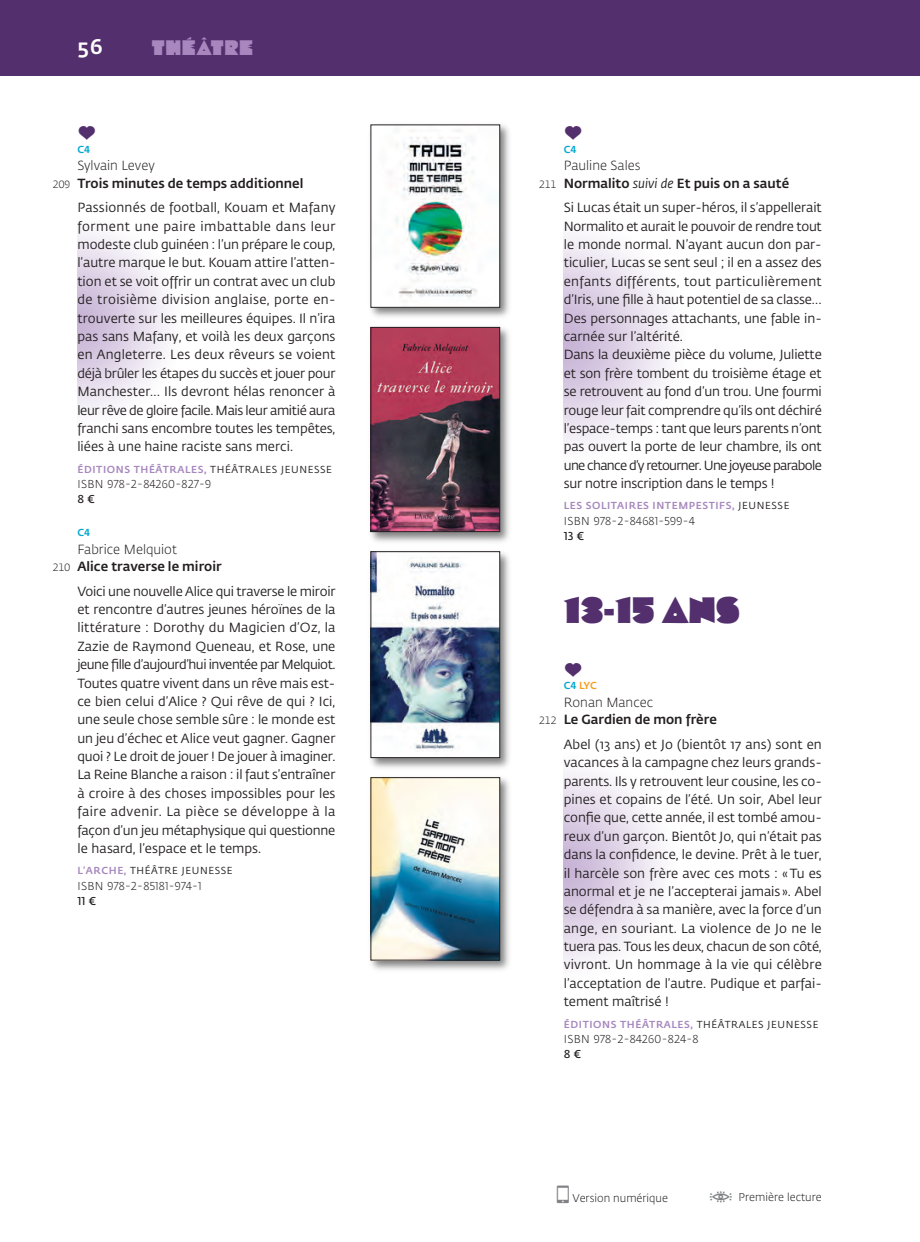
<style>
.page{position:relative;width:920px;height:1242px;background:#fff}
.page>*{position:absolute;margin:0;border:0;box-sizing:border-box;transform-origin:0 0}
.t1{font:36.75px "Cooter Deuce";letter-spacing:.015em;color:#53306d}
.t2{font:21px "Cooter Deuce";letter-spacing:.05em;color:#a787be}
.t3{font:500 21px "Fedra Sans Pro";color:#fff}
.t4{font:14px "RLPE";color:#53306d}
.t5{font:13.12px/18.4px "Fedra Sans Pro";color:#231f20;text-align:justify}
.t6{font:500 13.12px "Fedra Sans Pro";color:#231f20}
.t7{font:300 13.12px "Fedra Sans Pro";color:#231f20}
.t8{font:300 11.38px "Fedra Sans Pro";letter-spacing:.03em;color:#231f20}
.t9{font:600 11.38px "Fedra Sans Pro";color:#231f20}
.t10{font:300 11.2px "Fedra Sans Pro";color:#231f20}
.t11{font:500 10.15px "Fedra Sans Pro";letter-spacing:.06em;color:#a787be}
.t12{font:10.15px "Fedra Sans Pro";letter-spacing:.06em;color:#231f20}
.t13{font:500 10.15px "Fedra Sans Pro";color:#00a8cf}
.t14{font:500 10.15px "Fedra Sans Pro";color:#f89c1c}
.s1{font-weight:300;font-size:10.5px}
.s2{font-weight:400;color:#231f20}
.s3{font-weight:500;color:#a787be}
.s4{font-weight:400;font-style:italic}
.s5{color:#00a8cf}
</style>
<div class="page">
<div style="left:0;top:0;width:920px;height:75px;background:#53306d"></div>
<img style="left:370px;top:124px;width:139px;height:193px">
<img style="left:373px;top:127px;width:125px;height:178px">
<img style="left:370px;top:326px;width:139px;height:216px">
<img style="left:373px;top:329px;width:125px;height:201px">
<div style="left:371px;top:327px;width:129px;height:205px;border:1px solid #231f20"></div>
<img style="left:370px;top:551px;width:139px;height:217px">
<img style="left:373px;top:553px;width:125px;height:202px">
<div style="left:371px;top:551px;width:129px;height:206px;border:1px solid #231f20"></div>
<img style="left:370px;top:777px;width:139px;height:193px">
<img style="left:373px;top:779px;width:125px;height:179px">
<div style="left:371px;top:777px;width:129px;height:183px;border:1px solid #231f20"></div>
<p class="t3" style="left:77px;top:39px;width:27px">56</p>
<p class="t2" style="left:152px;top:35px;width:102px">THÉÂTRE</p>
<p class="t4" style="left:77px;top:125px;width:20px">A</p>
<p class="t13" style="left:77px;top:145px;width:14px">C4</p>
<p class="t7" style="left:77px;top:160px;width:79px">Sylvain Levey</p>
<p class="t6" style="left:53px;top:178px;width:252px"><span class="s1">209</span> Trois minutes de temps additionnel</p>
<p class="t5" style="left:77px;top:200px;width:260px">Passionnés de football, Kouam et Mafany forment une paire imbattable dans leur modeste club guinéen : l’un prépare le coup, l’autre marque le but. Kouam attire l’atten&shy;tion et se voit offrir un contrat avec un club de troisième division anglaise, porte en&shy;trouverte sur les meilleures équipes. Il n’ira pas sans Mafany, et voilà les deux garçons en Angleterre. Les deux rêveurs se voient déjà brûler les étapes du succès et jouer pour Manchester… Ils devront hélas renoncer à leur rêve de gloire facile. Mais leur amitié aura franchi sans encombre toutes les tempêtes, liées à une haine raciste sans merci.</p>
<p class="t11" style="left:77px;top:465px;width:256px">ÉDITIONS THÉÂTRALES, <span class="s2">THÉÂTRALES JEUNESSE</span></p>
<p class="t8" style="left:77px;top:479px;width:135px">ISBN 978-2-84260-827-9</p>
<p class="t9" style="left:77px;top:495px;width:19px">8 €</p>
<p class="t13" style="left:77px;top:528px;width:14px">C4</p>
<p class="t7" style="left:77px;top:544px;width:101px">Fabrice Melquiot</p>
<p class="t6" style="left:53px;top:561px;width:171px"><span class="s1">210</span> Alice traverse le miroir</p>
<p class="t5" style="left:77px;top:583px;width:259px">Voici une nouvelle Alice qui traverse le miroir et rencontre d’autres jeunes héroïnes de la littérature : Dorothy du Magicien d’Oz, la Zazie de Raymond Queneau, et Rose, une jeune fille d’aujourd’hui inventée par Melquiot.<br>Toutes quatre vivent dans un rêve mais est&shy;ce bien celui d’Alice ? Qui rêve de qui ? Ici, une seule chose semble sûre : le monde est un jeu d’échec et Alice veut gagner. Gagner quoi ? Le droit de jouer ! De jouer à imaginer.<br>La Reine Blanche a raison : il faut s’entraîner à croire à des choses impossibles pour les faire advenir. La pièce se développe à la façon d’un jeu métaphysique qui questionne le hasard, l’espace et le temps.</p>
<p class="t12" style="left:77px;top:867px;width:157px"><span class="s3">L’ARCHE,</span> THÉÂTRE JEUNESSE</p>
<p class="t8" style="left:77px;top:881px;width:126px">ISBN 978-2-85181-974-1</p>
<p class="t9" style="left:77px;top:896px;width:20px">11 €</p>
<p class="t4" style="left:563px;top:125px;width:20px">A</p>
<p class="t13" style="left:564px;top:145px;width:14px">C4</p>
<p class="t7" style="left:564px;top:160px;width:78px">Pauline Sales</p>
<p class="t6" style="left:539px;top:178px;width:252px"><span class="s1">211</span> Normalito <span class="s4">suivi de</span> Et puis on a sauté</p>
<p class="t5" style="left:564px;top:200px;width:259px">Si Lucas était un super-héros, il s’appellerait Normalito et aurait le pouvoir de rendre tout le monde normal. N’ayant aucun don par&shy;ticulier, Lucas se sent seul ; il en a assez des enfants différents, tout particulièrement d’Iris, une fille à haut potentiel de sa classe… Des personnages attachants, une fable in&shy;carnée sur l’altérité.</p>
<p class="t5" style="left:564px;top:347px;width:259px">Dans la deuxième pièce du volume, Juliette et son frère tombent du troisième étage et se retrouvent au fond d’un trou. Une fourmi rouge leur fait comprendre qu’ils ont déchiré l’espace-temps : tant que leurs parents n’ont pas ouvert la porte de leur chambre, ils ont une chance d’y retourner. Une joyeuse parabole sur notre inscription dans le temps !</p>
<p class="t11" style="left:564px;top:502px;width:227px">LES SOLITAIRES INTEMPESTIFS, <span class="s2">JEUNESSE</span></p>
<p class="t8" style="left:564px;top:516px;width:132px">ISBN 978-2-84681-599-4</p>
<p class="t9" style="left:564px;top:531px;width:22px">13 €</p>
<p class="t1" style="left:564px;top:588px;width:177px">13-15 ANS</p>
<p class="t4" style="left:563px;top:661px;width:20px">A</p>
<p class="t14" style="left:564px;top:681px;width:35px"><span class="s5">C4</span> LYC</p>
<p class="t7" style="left:564px;top:697px;width:91px">Ronan Mancec</p>
<p class="t6" style="left:539px;top:714px;width:179px"><span class="s1">212</span> Le Gardien de mon frère</p>
<p class="t5" style="left:563px;top:736px;width:259px">Abel (13 ans) et Jo (bientôt 17 ans) sont en vacances à la campagne chez leurs grands&shy;parents. Ils y retrouvent leur cousine, les co&shy;pines et copains de l’été. Un soir, Abel leur confie que, cette année, il est tombé amou&shy;reux d’un garçon. Bientôt Jo, qui n’était pas dans la confidence, le devine. Prêt à le tuer, il harcèle son frère avec ces mots : «Tu es anormal et je ne l’accepterai jamais ». Abel se défendra à sa manière, avec la force d’un ange, en souriant. La violence de Jo ne le tuera pas. Tous les deux, chacun de son côté, vivront. Un hommage à la vie qui célèbre l’acceptation de l’autre. Pudique et parfai&shy;tement maîtrisé !</p>
<p class="t11" style="left:564px;top:1020px;width:256px">ÉDITIONS THÉÂTRALES, <span class="s2">THÉÂTRALES JEUNESSE</span></p>
<p class="t8" style="left:564px;top:1034px;width:136px">ISBN 978-2-84260-824-8</p>
<p class="t9" style="left:564px;top:1049px;width:19px">8 €</p>
<p class="t10" style="left:572px;top:1193px;width:97px">Version numérique</p>
<p class="t10" style="left:738px;top:1193px;width:85px">Première lecture</p>
</div>
